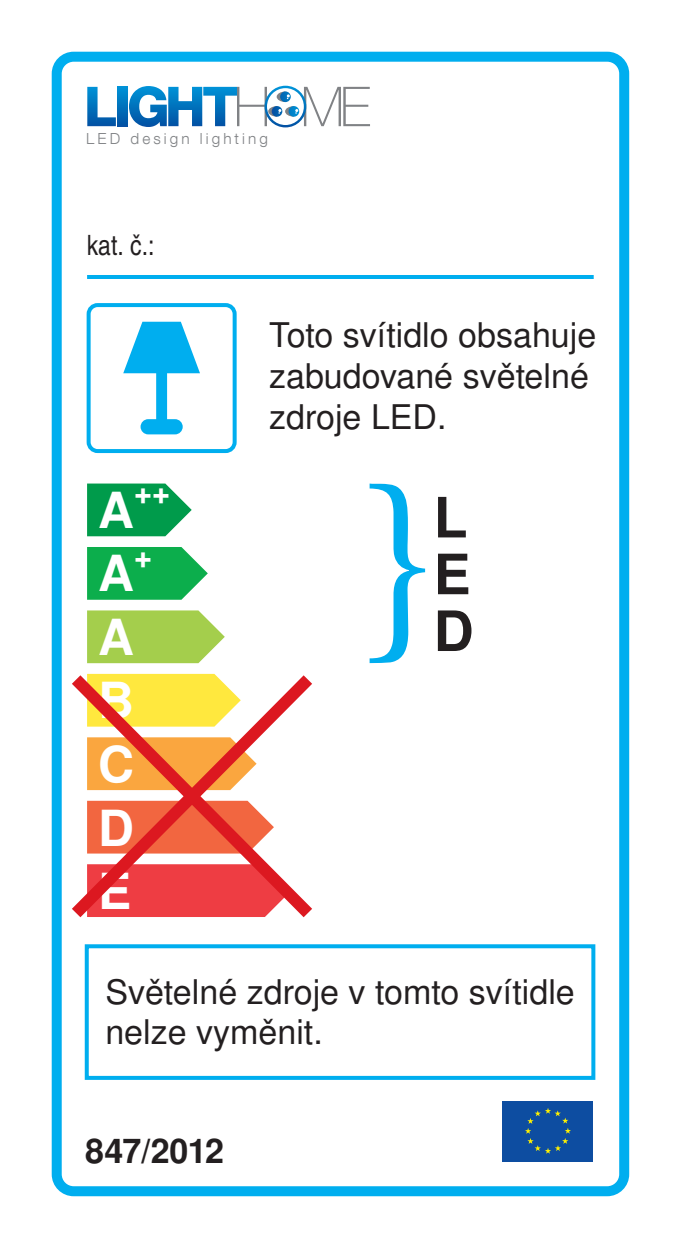
<style>
.page{position:relative;width:681px;height:1248px;background:#fff}
.page>*{position:absolute;margin:0;border:0;box-sizing:border-box;transform-origin:0 0}
.t1{font:700 55.6px/56.8px "Nimbus Sans LOT";color:#231f20;text-align:justify}
.t2{font:700 49.6px/63.6px "Nimbus Sans LOT";color:#fff;text-align:justify}
.t3{font:34px/40.8px "Nimbus Sans LOT";color:#231f20}
.t4{font:700 34px "Nimbus Sans LOT";letter-spacing:-.02em;color:#231f20}
.t5{font:700 30.8px "Nimbus Sans LOT";color:#fff}
.t6{font:condensed 28px "Nimbus Sans LOT";color:#231f20}
.t7{font:300 15.2px "Helvetica Neue LT Com";letter-spacing:.2em;color:#808285}
</style>
<div class="page">
<hr style="left:87px;top:275px;width:506px;height:4px;background:#00aeef">
<div style="left:87px;top:303px;width:149px;height:150px;border:4px solid #00aeef;border-radius:9px"></div>
<svg style="left:123px;top:322px;width:77px;height:112px"></svg>
<div style="left:52px;top:52px;width:577px;height:1144px;border:10px solid #00aeef;border-radius:17px"></div>
<svg style="left:87px;top:483px;width:105px;height:53px;background:#23a863"></svg>
<svg style="left:87px;top:547px;width:121px;height:52px;background:#26b65f"></svg>
<svg style="left:87px;top:610px;width:138px;height:52px;background:#add35e"></svg>
<svg style="left:369px;top:483px;width:56px;height:180px"></svg>
<svg style="left:59px;top:662px;width:253px;height:267px"></svg>
<div style="left:85px;top:944px;width:510px;height:135px;border:4px solid #00aeef"></div>
<svg style="left:87px;top:87px;width:29px;height:39px"></svg>
<svg style="left:117px;top:87px;width:10px;height:39px"></svg>
<svg style="left:129px;top:86px;width:241px;height:41px"></svg>
<div style="left:502px;top:1101px;width:90px;height:60px;background:#0d4da1"></div>
<svg style="left:525px;top:1108px;width:45px;height:45px"></svg>
<p class="t7" style="left:86px;top:129px;width:183px">LED design lighting</p>
<p class="t6" style="left:87px;top:228px;width:69px">kat. č.:</p>
<h2 class="t2" style="left:98px;top:481px;width:37px">A</h2>
<p class="t5" style="left:134px;top:474px;width:37px">++</p>
<h2 class="t2" style="left:98px;top:544px;width:37px">A</h2>
<p class="t5" style="left:134px;top:537px;width:19px">+</p>
<h2 class="t2" style="left:98px;top:607px;width:37px">A B C D E</h2>
<p class="t3" style="left:269px;top:315px;width:328px">Toto svítidlo obsahuje zabudované světelné zdroje LED.</p>
<h1 class="t1" style="left:433px;top:491px;width:42px">L E D</h1>
<p class="t3" style="left:105px;top:971px;width:471px">Světelné zdroje v tomto svítidle nelze vyměnit.</p>
<p class="t4" style="left:85px;top:1130px;width:140px">847/2012</p>
</div>
